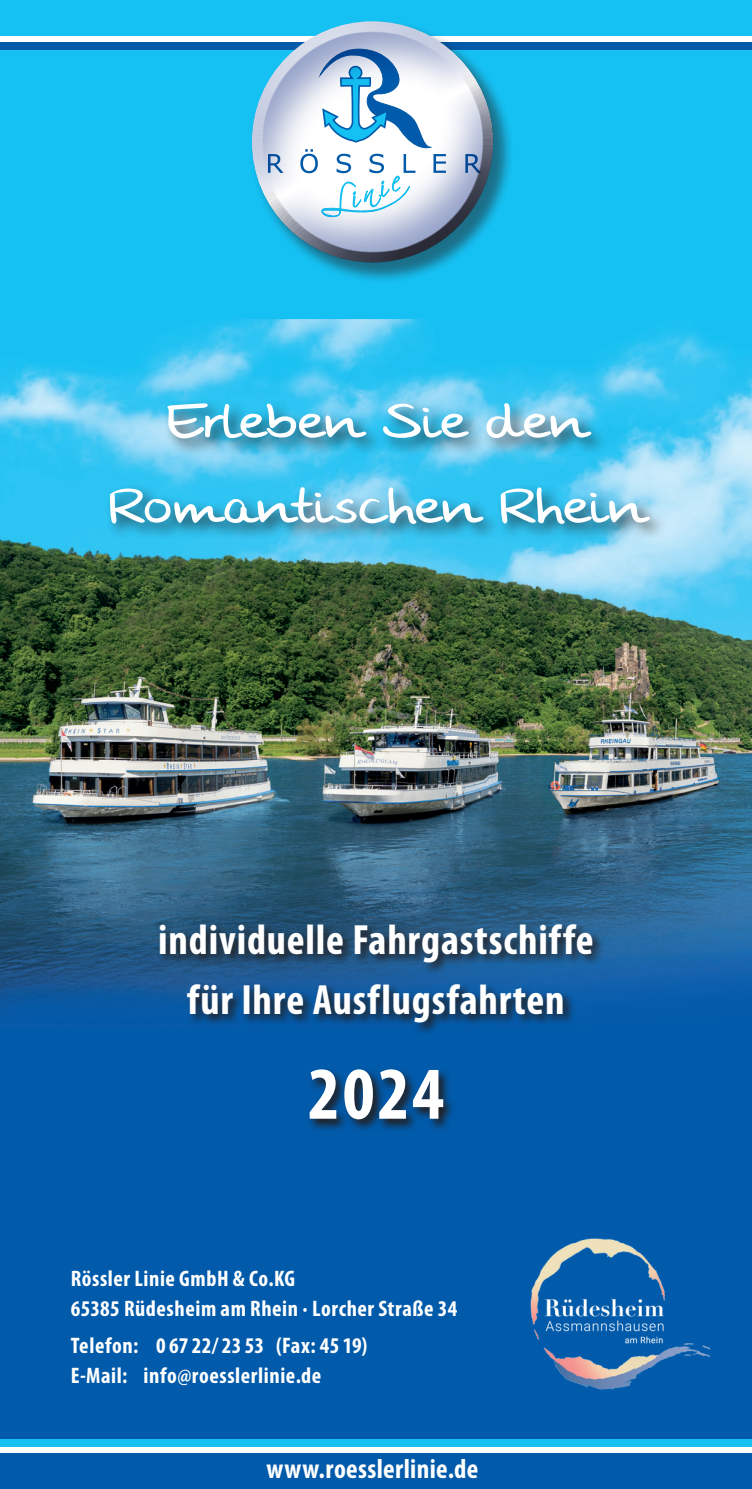
<style>
.page{position:relative;width:752px;height:1489px;background:#fff}
.page>*{position:absolute;margin:0;border:0;box-sizing:border-box;transform-origin:0 0}
.t1{font:700 condensed 75px "Myriad Pro";color:#fff}
.t2{font:51.75px/85px "Font Box Hand Schriften Stone";letter-spacing:.045em;color:#fff;text-align:center;scale:1.11 1}
.t3{font:700 condensed 42.5px/60px "Myriad Pro";letter-spacing:.02em;color:#fff;text-align:center}
.t4{font:700 condensed 27.5px "Myriad Pro";letter-spacing:.015em;color:#fff}
.t5{font:700 condensed 22.5px/30px "Myriad Pro";letter-spacing:.025em;color:#fff}
</style>
<div class="page">
<div style="left:0;top:71px;width:751px;height:1368px;background:#015aaa"></div>
<div style="left:0;top:50px;width:751px;height:485px;background:#15c0f2"></div>
<div style="left:0;top:0;width:751px;height:35px;background:#15c0f2"></div>
<div style="left:0;top:43px;width:751px;height:7px;background:#015aaa"></div>
<div style="left:0;top:1453px;width:751px;height:35px;background:#015aaa"></div>
<div style="left:0;top:1439px;width:751px;height:7px;background:#15c0f2"></div>
<img style="left:0;top:319px;width:751px;height:689px">
<div style="left:105px;top:399px;width:562px;height:143px;background:#231f20;opacity:.75"></div>
<svg style="left:157px;top:921px;width:447px;height:209px"></svg>
<div style="left:250px;top:20px;width:264px;height:264px;background:#231f20;opacity:.5"></div>
<svg style="left:251px;top:21px;width:245px;height:35px"></svg>
<svg style="left:251px;top:56px;width:245px;height:207px;background:#a0c6dc"></svg>
<img style="left:530px;top:1238px;width:179px;height:152px">
<h2 class="t2" style="left:108px;top:380px;width:484px">Erleben Sie den<br>Romantischen Rhein</h2>
<h3 class="t3" style="left:158px;top:908px;width:437px">individuelle Fahrgastschiffe für Ihre Ausflugsfahrten</h3>
<h1 class="t1" style="left:307px;top:1046px;width:138px">2024</h1>
<p class="t5" style="left:71px;top:1262px;width:388px">Rössler Linie GmbH &amp; Co.KG<br>65385 Rüdesheim am Rhein · Lorcher Straße 34</p>
<p class="t5" style="left:71px;top:1329px;width:298px">Telefon: 0 67 22/ 23 53 (Fax: 45 19)<br>E-Mail: info@roesslerlinie.de</p>
<p class="t4" style="left:266px;top:1451px;width:213px">www.roesslerlinie.de</p>
</div>
